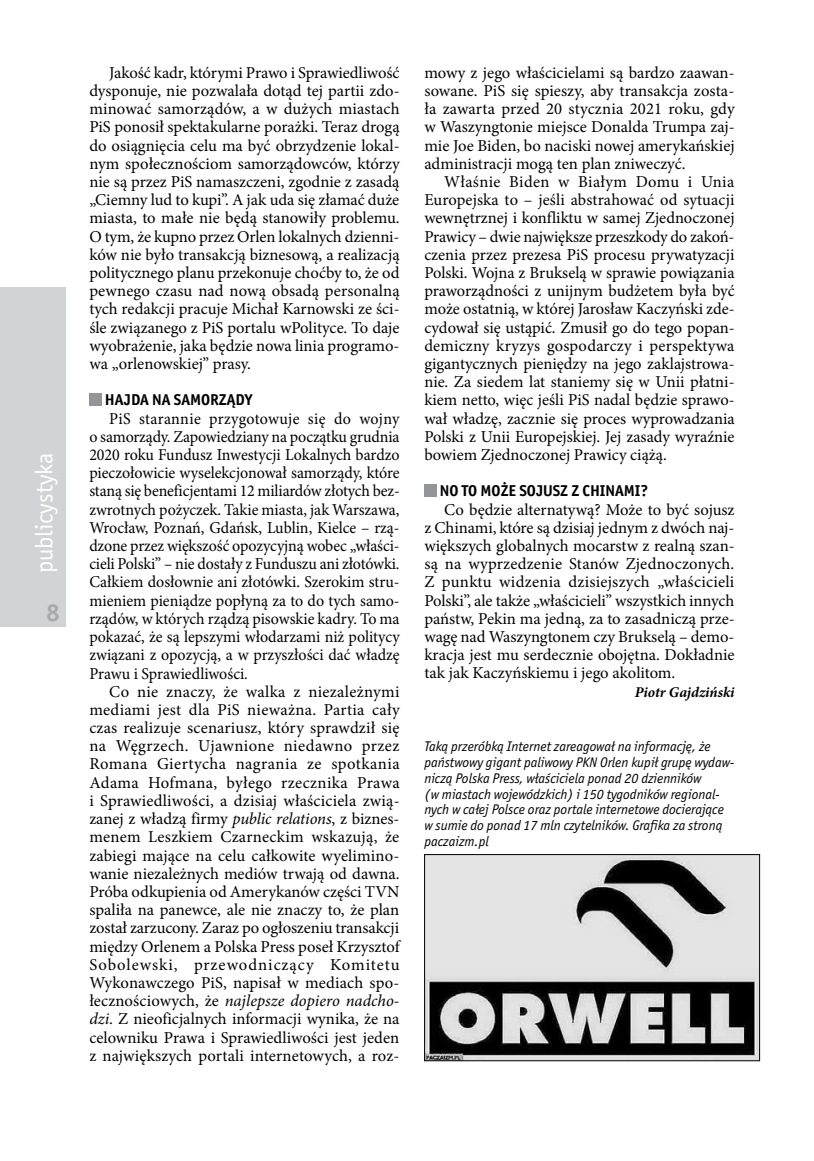
<style>
.page{position:relative;width:814px;height:1161px;background:#fff}
.page>*{position:absolute;margin:0;border:0;box-sizing:border-box;transform-origin:0 0}
.t1{font:24.5px "Officina Sans ITC Pro";color:#fff}
.t2{font:700 24.5px "Officina Sans ITC Pro";color:#a7a9ac}
.t3{font:16.62px/18.2px "Minion Pro";color:#000;text-align:justify}
.t4{font:16.62px/18.2px "Minion Pro";color:#000;text-align:justify;scale:.96 1}
.t5{font:700 15.75px "Officina Sans ITC Pro";color:#000}
.t6{font:italic 700 14.88px "Minion Pro";color:#000}
.t7{font:italic 14px/15.8px "Officina Sans ITC Pro";color:#000}
.s1{font-style:italic}
</style>
<div class="page">
<div style="left:0;top:287px;width:66px;height:339px;background:#d1d3d4"></div>
<div style="left:89px;top:393px;width:13px;height:12px;background:#939598"></div>
<div style="left:424px;top:484px;width:13px;height:12px;background:#939598"></div>
<img style="left:426px;top:856px;width:331px;height:203px">
<div style="left:424px;top:854px;width:335px;height:207px;border:1px solid #000"></div>
<h1 class="t1" style="left:30px;top:573px;width:123px;rotate:-90deg">publicystyka</h1>
<h1 class="t2" style="left:47px;top:597px;width:15px">8</h1>
<p class="t3" style="left:89px;top:63px;width:312px;text-indent:20px">Jakość kadr, którymi Prawo i Sprawiedliwość dysponuje, nie pozwalała dotąd tej partii zdo&shy;minować samorządów, a w dużych miastach PiS ponosił spektakularne porażki. Teraz drogą do osiągnięcia celu ma być obrzydzenie lokal&shy;nym społecznościom samorządowców, którzy nie są przez PiS namaszczeni, zgodnie z zasadą „Ciemny lud to kupi”. A jak uda się złamać duże miasta, to małe nie będą stanowiły problemu.<br>O tym, że kupno przez Orlen lokalnych dzienni&shy;ków nie było transakcją biznesową, a realizacją politycznego planu przekonuje choćby to, że od pewnego czasu nad nową obsadą personalną tych redakcji pracuje Michał Karnowski ze ści&shy;śle związanego z PiS portalu wPolityce. To daje wyobrażenie, jaka będzie nowa linia programo&shy;wa „orlenowskiej” prasy.</p>
<p class="t5" style="left:105px;top:390px;width:149px">HAJDA NA SAMORZĄDY</p>
<p class="t4" style="left:89px;top:409px;width:325px;text-indent:20px">PiS starannie przygotowuje się do wojny o samorządy. Zapowiedziany na początku grudnia 2020 roku Fundusz Inwestycji Lokalnych bardzo pieczołowicie wyselekcjonował samorządy, które staną się beneficjentami 12 miliardów złotych bez&shy;zwrotnych pożyczek. Takie miasta, jak Warszawa, Wrocław, Poznań, Gdańsk, Lublin, Kielce – rzą&shy;dzone przez większość opozycyjną wobec „właści&shy;cieli Polski” – nie dostały z Funduszu ani złotówki.<br>Całkiem dosłownie ani złotówki. Szerokim stru&shy;mieniem pieniądze popłyną za to do tych samo&shy;rządów, w których rządzą pisowskie kadry. To ma pokazać, że są lepszymi włodarzami niż politycy związani z opozycją, a w przyszłości dać władzę Prawu i Sprawiedliwości.</p>
<p class="t3" style="left:89px;top:682px;width:312px;text-indent:20px">Co nie znaczy, że walka z niezależnymi mediami jest dla PiS nieważna. Partia cały czas realizuje scenariusz, który sprawdził się na Węgrzech. Ujawnione niedawno przez Romana Giertycha nagrania ze spotkania Adama Hofmana, byłego rzecznika Prawa i Sprawiedliwości, a dzisiaj właściciela zwią&shy;zanej z władzą firmy <span class="s1">public relations</span>, z biznes&shy;menem Leszkiem Czarneckim wskazują, że zabiegi mające na celu całkowite wyelimino&shy;wanie niezależnych mediów trwają od dawna.<br>Próba odkupienia od Amerykanów części TVN spaliła na panewce, ale nie znaczy to, że plan został zarzucony. Zaraz po ogłoszeniu transakcji między Orlenem a Polska Press poseł Krzysztof Sobolewski, przewodniczący Komitetu Wykonawczego PiS, napisał w mediach spo&shy;łecznościowych, że <span class="s1">najlepsze dopiero nadcho&shy;dzi</span>. Z nieoficjalnych informacji wynika, że na celowniku Prawa i Sprawiedliwości jest jeden z największych portali internetowych, a roz-</p>
<p class="t3" style="left:424px;top:63px;width:312px">mowy z jego właścicielami są bardzo zaawan&shy;sowane. PiS się spieszy, aby transakcja zosta&shy;ła zawarta przed 20 stycznia 2021 roku, gdy w Waszyngtonie miejsce Donalda Trumpa zaj&shy;mie Joe Biden, bo naciski nowej amerykańskiej administracji mogą ten plan zniweczyć.</p>
<p class="t3" style="left:424px;top:173px;width:312px;text-indent:20px">Właśnie Biden w Białym Domu i Unia Europejska to – jeśli abstrahować od sytuacji wewnętrznej i konfliktu w samej Zjednoczonej Prawicy – dwie największe przeszkody do zakoń&shy;czenia przez prezesa PiS procesu prywatyzacji Polski. Wojna z Brukselą w sprawie powiązania praworządności z unijnym budżetem była być może ostatnią, w której Jarosław Kaczyński zde&shy;cydował się ustąpić. Zmusił go do tego popan&shy;demiczny kryzys gospodarczy i perspektywa gigantycznych pieniędzy na jego zaklajstrowa&shy;nie. Za siedem lat staniemy się w Unii płatni&shy;kiem netto, więc jeśli PiS nadal będzie sprawo&shy;wał władzę, zacznie się proces wyprowadzania Polski z Unii Europejskiej. Jej zasady wyraźnie bowiem Zjednoczonej Prawicy ciążą.</p>
<p class="t5" style="left:440px;top:481px;width:210px">NO TO MOŻE SOJ USZ Z CHINAMI?</p>
<p class="t3" style="left:424px;top:500px;width:312px;text-indent:20px">Co będzie alternatywą? Może to być sojusz z Chinami, które są dzisiaj jednym z dwóch naj&shy;większych globalnych mocarstw z realną szan&shy;są na wyprzedzenie Stanów Zjednoczonych.<br>Z punktu widzenia dzisiejszych „właścicieli Polski”, ale także „właścicieli” wszystkich innych państw, Pekin ma jedną, za to zasadniczą prze&shy;wagę nad Waszyngtonem czy Brukselą – demo&shy;kracja jest mu serdecznie obojętna. Dokładnie tak jak Kaczyńskiemu i jego akolitom.</p>
<p class="t6" style="left:634px;top:681px;width:101px">Piotr Gajdziński</p>
<p class="t7" style="left:424px;top:739px;width:311px">Taką przeróbką Internet zareagował na informację, że państwowy gigant paliwowy PKN Orlen kupił grupę wydaw&shy;niczą Polska Press, właściciela ponad 20 dzienników<br>(w miastach wojewódzkich) i 150 tygodników regional&shy;nych w całej Polsce oraz portale internetowe docierające w sumie do ponad 17 mln czytelników. Grafika za stroną paczaizm.pl</p>
</div>
